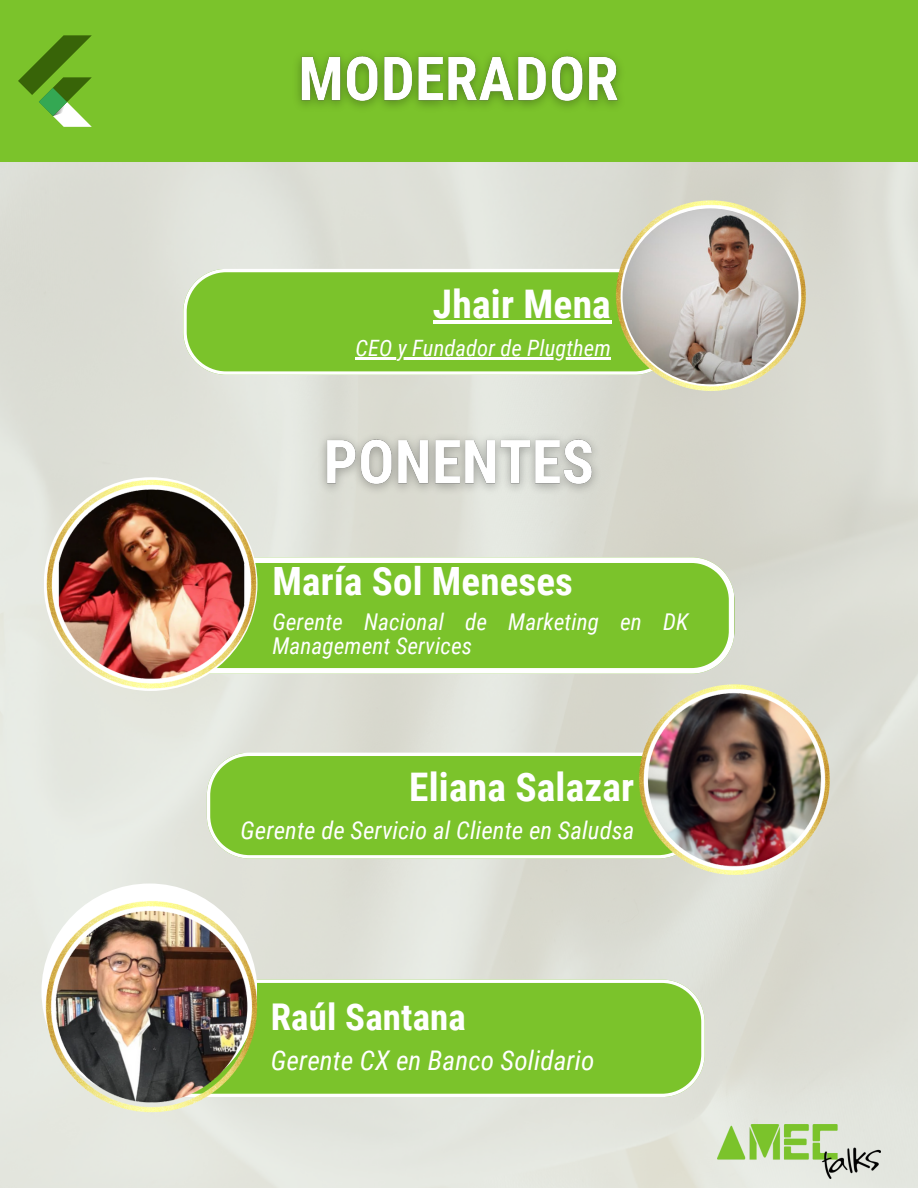
<style>
.page{position:relative;width:918px;height:1188px;background:#fff}
.page>*{position:absolute;margin:0;border:0;box-sizing:border-box;transform-origin:0 0}
.t1{font:700 39.45px "Roboto Condensed";letter-spacing:.005em;color:#fff}
.t2{font:700 39px "Roboto Condensed";letter-spacing:.005em;color:#fff}
.t3{font:700 36.9px "Roboto Condensed";letter-spacing:.005em;color:#fff}
.t4{font:italic 27.15px "Roboto Condensed";letter-spacing:.005em;color:#fff}
.t5{font:italic 24.6px "Roboto Condensed";letter-spacing:.005em;color:#fff}
.t6{font:italic 23.1px/24.5px "Roboto Condensed";letter-spacing:.005em;color:#fff}
.t7{font:italic 22.5px "Roboto Condensed";letter-spacing:.005em;color:#fff}
</style>
<div class="page">
<img style="left:0;top:162px;width:918px;height:1026px">
<div style="left:0;top:0;width:918px;height:162px;background:#7bc32b"></div>
<svg style="left:272px;top:557px;width:462px;height:116px;background:#88c840"></svg>
<img style="left:29px;top:462px;width:243px;height:244px">
<svg style="left:207px;top:753px;width:416px;height:105px;background:#84c73b"></svg>
<img style="left:623px;top:668px;width:221px;height:222px">
<svg style="left:274px;top:980px;width:431px;height:117px;background:#84c639"></svg>
<img style="left:28px;top:884px;width:246px;height:246px">
<svg style="left:18px;top:35px;width:74px;height:91px"></svg>
<img style="left:717px;top:1125px;width:163px;height:54px">
<svg style="left:183px;top:269px;width:416px;height:106px;background:#86c83e"></svg>
<img style="left:599px;top:184px;width:222px;height:222px">
<img style="left:623px;top:208px;width:175px;height:176px;border-radius:50%">
<img style="left:312px;top:426px;width:296px;height:76px">
<img style="left:297px;top:55px;width:323px;height:52px">
<hr style="left:433px;top:320px;width:178px;height:4px;background:#fff">
<hr style="left:356px;top:358px;width:255px;height:2px;background:#fff">
<p class="t1" style="left:433px;top:282px;width:179px">Jhair Mena</p>
<p class="t7" style="left:356px;top:336px;width:257px">CEO y Fundador de Plugthem</p>
<p class="t2" style="left:272px;top:559px;width:302px">María Sol Meneses</p>
<p class="t6" style="left:272px;top:610px;width:417px">Gerente Nacional de Marketing en DK<br>Management Services</p>
<p class="t1" style="left:409px;top:765px;width:227px">Eliana Salazar</p>
<p class="t5" style="left:241px;top:816px;width:395px">Gerente de Servicio al Cliente en Saludsa</p>
<p class="t3" style="left:271px;top:995px;width:197px">Raúl Santana</p>
<p class="t4" style="left:271px;top:1045px;width:325px">Gerente CX en Banco Solidario</p>
</div>
